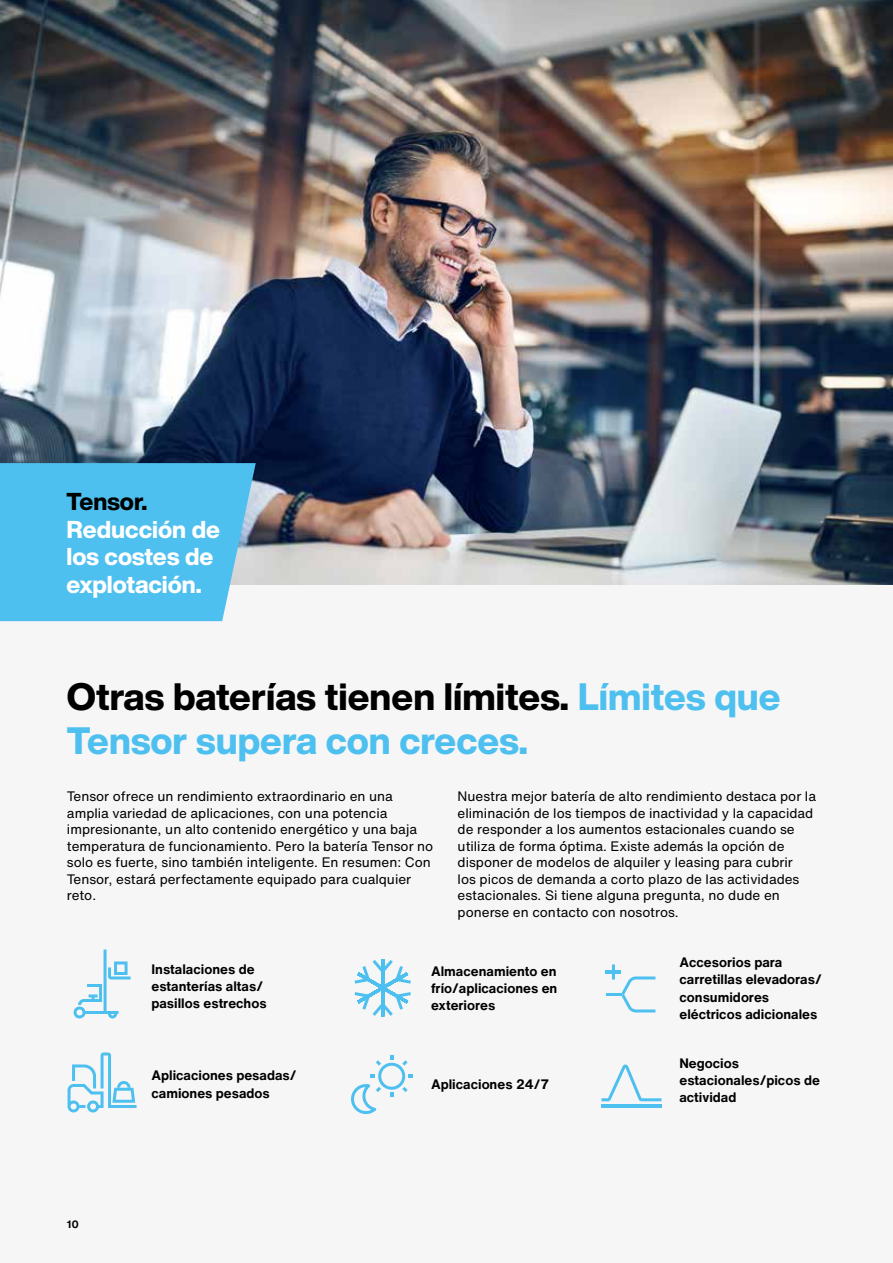
<style>
.page{position:relative;width:893px;height:1263px;background:#f6f6f6}
.page>*{position:absolute;margin:0;border:0;box-sizing:border-box;transform-origin:0 0}
.t1{font:800 37.5px/43.5px "Helvetica Now Display";color:#4ec0ef}
.t2{font:800 24px/27.8px "Helvetica Now Display";color:#fff}
.t3{font:800 24px "Helvetica Now Display";color:#000}
.t4{font:13.5px/16.5px "Helvetica Now Text";color:#000}
.t5{font:700 13.5px/17.2px "Helvetica Now Text";color:#000}
.t6{font:700 10.5px "Helvetica Now Text";color:#000}
.s1{color:#000}
</style>
<div class="page">
<img style="left:0;top:0;width:893px;height:584px">
<svg style="left:73px;top:949px;width:58px;height:69px"></svg>
<svg style="left:354px;top:959px;width:57px;height:58px"></svg>
<svg style="left:606px;top:964px;width:49px;height:48px"></svg>
<svg style="left:68px;top:1052px;width:69px;height:60px"></svg>
<svg style="left:351px;top:1055px;width:62px;height:59px"></svg>
<hr style="left:601px;top:1104px;width:60px;height:3px;background:#4ec0ef">
<svg style="left:601px;top:1064px;width:60px;height:37px"></svg>
<svg style="left:0;top:463px;width:256px;height:158px;background:#56c1ed"></svg>
<h2 class="t3" style="left:66px;top:485px;width:82px">Tensor.</h2>
<h2 class="t2" style="left:66px;top:515px;width:155px">Reducción de los costes de explotación.</h2>
<h1 class="t1" style="left:67px;top:675px;width:715px"><span class="s1">Otras baterías tienen límites.</span> Límites que<br>Tensor supera con creces.</h1>
<p class="t4" style="left:67px;top:788px;width:368px">Tensor ofrece un rendimiento extraordinario en una amplia variedad de aplicaciones, con una potencia impresionante, un alto contenido energético y una baja temperatura de funcionamiento. Pero la batería Tensor no solo es fuerte, sino también inteligente. En resumen: Con Tensor, estará perfectamente equipado para cualquier reto.</p>
<p class="t4" style="left:458px;top:788px;width:360px">Nuestra mejor batería de alto rendimiento destaca por la eliminación de los tiempos de inactividad y la capacidad de responder a los aumentos estacionales cuando se utiliza de forma óptima. Existe además la opción de disponer de modelos de alquiler y leasing para cubrir<br>los picos de demanda a corto plazo de las actividades estacionales. Si tiene alguna pregunta, no dude en ponerse en contacto con nosotros.</p>
<p class="t5" style="left:151px;top:960px;width:117px">Instalaciones de estanterías altas/ pasillos estrechos</p>
<p class="t5" style="left:431px;top:962px;width:128px;text-align:justify">Almacenamiento en frío/aplicaciones en exteriores</p>
<p class="t5" style="left:679px;top:953px;width:144px">Accesorios para carretillas elevadoras/ consumidores eléctricos adicionales</p>
<p class="t6" style="left:67px;top:1216px;width:13px">10</p>
<p class="t5" style="left:151px;top:1066px;width:147px">Aplicaciones pesadas/ camiones pesados</p>
<p class="t5" style="left:431px;top:1075px;width:120px">Aplicaciones 24/7</p>
<p class="t5" style="left:679px;top:1054px;width:142px">Negocios estacionales/picos de actividad</p>
</div>
